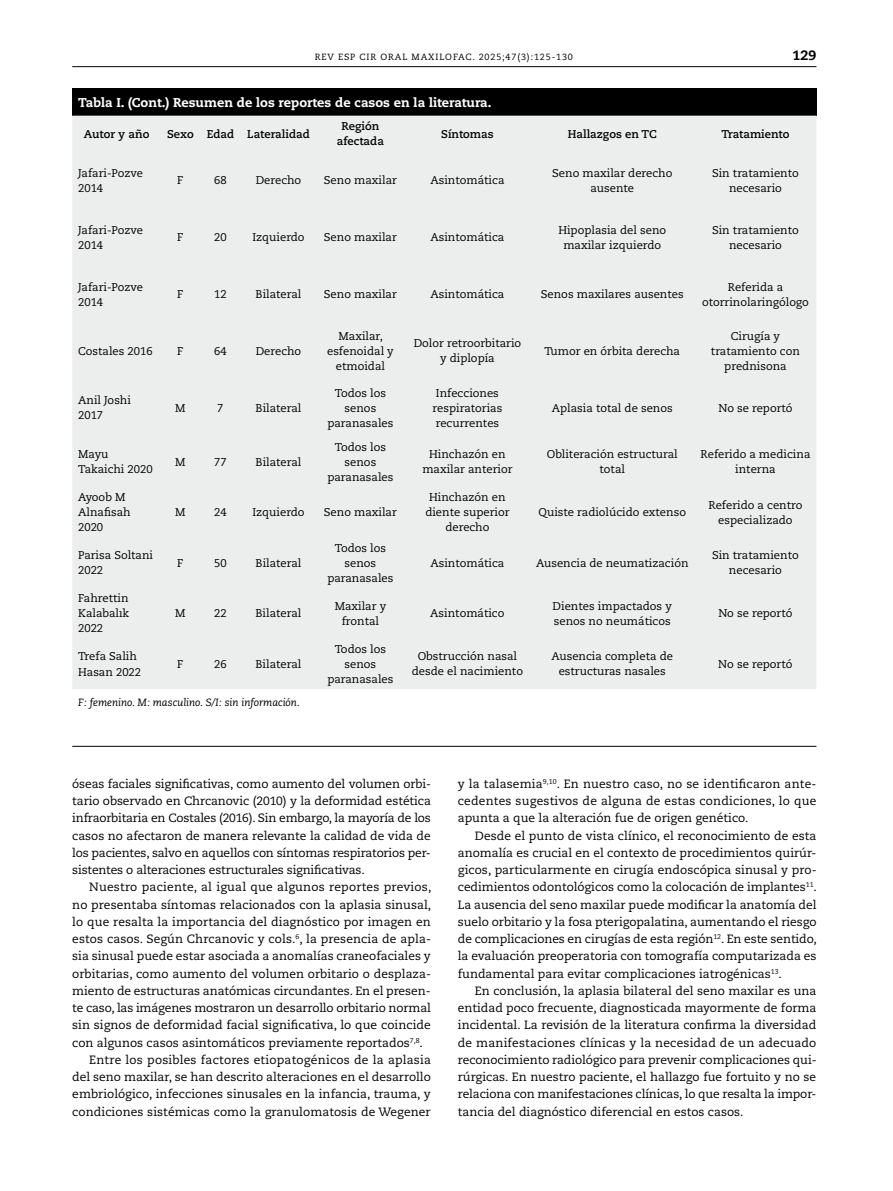
<style>
.page{position:relative;width:893px;height:1191px;background:#fff}
.page>*{position:absolute;margin:0;border:0;box-sizing:border-box;transform-origin:0 0}
.t1{font:800 13.5px "Caecilia LT Std";color:#000}
.t2{font:800 12.75px "Caecilia LT Std";color:#fff}
.t3{font:12px/17.2px "Caecilia LT Std";color:#000;text-align:justify}
.t4{font:12px "Caecilia LT Std";letter-spacing:.02em;color:#000}
.t5{font:11.25px/15px "Caecilia LT Std";color:#000;text-align:center}
.t6{font:700 11.25px/15px "Caecilia LT Std";color:#000;text-align:center}
.t7{font:italic 10.5px "Caecilia LT Std";color:#000}
.t8{font:9px "Caecilia LT Std";letter-spacing:.095em;color:#000}
</style>
<div class="page">
<hr style="left:72px;top:66px;width:744px;height:1px;background:#000">
<div style="left:72px;top:89px;width:744px;height:27px;background:#000"></div>
<div style="left:72px;top:116px;width:744px;height:573px;background:#eceded"></div>
<hr style="left:72px;top:746px;width:744px;height:1px;background:#000">
<p class="t8" style="left:315px;top:52px;width:260px">REV ESP CIR ORAL MAXILOFAC. 2025;47(3):125-130</p>
<p class="t1" style="left:792px;top:47px;width:25px">129</p>
<p class="t2" style="left:78px;top:95px;width:415px">Tabla I. (Cont.) Resumen de los reportes de casos en la literatura.</p>
<p class="t6" style="left:84px;top:126px;width:67px">Autor y año</p>
<p class="t6" style="left:167px;top:126px;width:144px">Sexo Edad Lateralidad</p>
<p class="t6" style="left:337px;top:119px;width:49px">Región afectada</p>
<p class="t6" style="left:441px;top:126px;width:54px">Síntomas</p>
<p class="t6" style="left:568px;top:126px;width:91px">Hallazgos en TC</p>
<p class="t6" style="left:722px;top:126px;width:69px">Tratamiento</p>
<p class="t5" style="left:78px;top:165px;width:66px;text-align:left">Jafari-Pozve<br>2014</p>
<p class="t5" style="left:177px;top:173px;width:8px">F</p>
<p class="t5" style="left:214px;top:173px;width:14px">68</p>
<p class="t5" style="left:256px;top:173px;width:47px">Derecho</p>
<p class="t5" style="left:324px;top:173px;width:74px">Seno maxilar</p>
<p class="t5" style="left:430px;top:173px;width:75px">Asintomática</p>
<p class="t5" style="left:552px;top:165px;width:122px">Seno maxilar derecho ausente</p>
<p class="t5" style="left:712px;top:165px;width:88px">Sin tratamiento necesario</p>
<p class="t5" style="left:78px;top:222px;width:66px;text-align:left">Jafari-Pozve<br>2014</p>
<p class="t5" style="left:177px;top:230px;width:8px">F</p>
<p class="t5" style="left:214px;top:230px;width:14px">20</p>
<p class="t5" style="left:252px;top:230px;width:54px">Izquierdo</p>
<p class="t5" style="left:324px;top:230px;width:74px">Seno maxilar</p>
<p class="t5" style="left:430px;top:230px;width:75px">Asintomática</p>
<p class="t5" style="left:558px;top:222px;width:109px">Hipoplasia del seno maxilar izquierdo</p>
<p class="t5" style="left:712px;top:222px;width:88px">Sin tratamiento necesario</p>
<p class="t5" style="left:78px;top:279px;width:66px;text-align:left">Jafari-Pozve<br>2014</p>
<p class="t5" style="left:177px;top:287px;width:8px">F</p>
<p class="t5" style="left:214px;top:287px;width:14px">12</p>
<p class="t5" style="left:256px;top:287px;width:47px">Bilateral</p>
<p class="t5" style="left:324px;top:287px;width:74px">Seno maxilar</p>
<p class="t5" style="left:430px;top:287px;width:75px">Asintomática</p>
<p class="t5" style="left:541px;top:287px;width:144px">Senos maxilares ausentes</p>
<p class="t5" style="left:702px;top:279px;width:108px">Referida a otorrinolaringólogo</p>
<p class="t5" style="left:78px;top:344px;width:76px">Costales 2016</p>
<p class="t5" style="left:177px;top:344px;width:8px">F</p>
<p class="t5" style="left:214px;top:344px;width:14px">64</p>
<p class="t5" style="left:256px;top:344px;width:47px">Derecho</p>
<p class="t5" style="left:711px;top:329px;width:91px">Cirugía y tratamiento con prednisona</p>
<p class="t5" style="left:327px;top:329px;width:68px">Maxilar, esfenoidal y etmoidal</p>
<p class="t5" style="left:414px;top:336px;width:109px">Dolor retroorbitario y diplopía</p>
<p class="t5" style="left:544px;top:344px;width:137px">Tumor en órbita derecha</p>
<p class="t5" style="left:78px;top:393px;width:54px;text-align:left">Anil Joshi<br>2017</p>
<p class="t5" style="left:175px;top:401px;width:12px">M</p>
<p class="t5" style="left:217px;top:401px;width:8px">7</p>
<p class="t5" style="left:256px;top:401px;width:47px">Bilateral</p>
<p class="t5" style="left:78px;top:447px;width:76px;text-align:left">Mayu<br>Takaichi 2020</p>
<p class="t5" style="left:175px;top:454px;width:12px">M</p>
<p class="t5" style="left:214px;top:454px;width:14px">77</p>
<p class="t5" style="left:256px;top:454px;width:47px">Bilateral</p>
<p class="t5" style="left:327px;top:386px;width:68px">Todos los senos paranasales</p>
<p class="t5" style="left:433px;top:386px;width:71px;text-align:left">Infecciones respiratorias recurrentes</p>
<p class="t5" style="left:552px;top:401px;width:122px">Aplasia total de senos</p>
<p class="t5" style="left:718px;top:401px;width:76px">No se reportó</p>
<p class="t5" style="left:327px;top:439px;width:68px">Todos los senos paranasales</p>
<p class="t5" style="left:422px;top:447px;width:92px">Hinchazón en maxilar anterior</p>
<p class="t5" style="left:547px;top:447px;width:132px">Obliteración estructural total</p>
<p class="t5" style="left:700px;top:447px;width:111px">Referido a medicina interna</p>
<p class="t5" style="left:78px;top:490px;width:54px;text-align:left">Ayoob M<br>Alnafisah<br>2020</p>
<p class="t5" style="left:175px;top:505px;width:12px">M</p>
<p class="t5" style="left:214px;top:505px;width:14px">24</p>
<p class="t5" style="left:252px;top:505px;width:54px">Izquierdo</p>
<p class="t5" style="left:324px;top:505px;width:74px">Seno maxilar</p>
<p class="t5" style="left:78px;top:548px;width:76px;text-align:left">Parisa Soltani<br>2022</p>
<p class="t5" style="left:177px;top:555px;width:8px">F</p>
<p class="t5" style="left:214px;top:555px;width:14px">50</p>
<p class="t5" style="left:256px;top:555px;width:47px">Bilateral</p>
<p class="t5" style="left:327px;top:540px;width:68px">Todos los senos paranasales</p>
<p class="t5" style="left:425px;top:490px;width:86px">Hinchazón en diente superior derecho</p>
<p class="t5" style="left:538px;top:505px;width:149px">Quiste radiolúcido extenso</p>
<p class="t5" style="left:708px;top:497px;width:96px">Referido a centro especializado</p>
<p class="t5" style="left:430px;top:555px;width:75px">Asintomática</p>
<p class="t5" style="left:536px;top:555px;width:154px">Ausencia de neumatización</p>
<p class="t5" style="left:712px;top:548px;width:88px">Sin tratamiento necesario</p>
<p class="t5" style="left:78px;top:591px;width:53px;text-align:justify">Fahrettin Kalabalık 2022</p>
<p class="t5" style="left:175px;top:606px;width:12px">M</p>
<p class="t5" style="left:214px;top:606px;width:14px">22</p>
<p class="t5" style="left:256px;top:606px;width:47px">Bilateral</p>
<p class="t5" style="left:335px;top:599px;width:53px">Maxilar y frontal</p>
<p class="t5" style="left:430px;top:606px;width:76px">Asintomático</p>
<p class="t5" style="left:553px;top:599px;width:121px;text-align:left">Dientes impactados y senos no neumáticos</p>
<p class="t5" style="left:718px;top:606px;width:76px">No se reportó</p>
<p class="t5" style="left:78px;top:649px;width:64px;text-align:left">Trefa Salih<br>Hasan 2022</p>
<p class="t5" style="left:177px;top:657px;width:8px">F</p>
<p class="t5" style="left:214px;top:657px;width:14px">26</p>
<p class="t5" style="left:256px;top:657px;width:47px">Bilateral</p>
<p class="t7" style="left:78px;top:696px;width:223px">F: femenino. M: masculino. S/I: sin información.</p>
<p class="t5" style="left:327px;top:642px;width:68px">Todos los senos paranasales</p>
<p class="t5" style="left:412px;top:649px;width:113px">Obstrucción nasal desde el nacimiento</p>
<p class="t5" style="left:551px;top:649px;width:123px">Ausencia completa de estructuras nasales</p>
<p class="t5" style="left:718px;top:657px;width:76px">No se reportó</p>
<p class="t3" style="left:72px;top:775px;width:360px">óseas faciales significativas, como aumento del volumen orbi&shy;tario observado en Chrcanovic (2010) y la deformidad estética infraorbitaria en Costales (2016). Sin embargo, la mayoría de los casos no afectaron de manera relevante la calidad de vida de los pacientes, salvo en aquellos con síntomas respiratorios per&shy;sistentes o alteraciones estructurales significativas.</p>
<p class="t4" style="left:89px;top:880px;width:344px">Nuestro paciente, al igual que algunos reportes previos,</p>
<p class="t3" style="left:72px;top:896px;width:360px">no presentaba síntomas relacionados con la aplasia sinusal,</p>
<p class="t3" style="left:72px;top:913px;width:360px">lo que resalta la importancia del diagnóstico por imagen en</p>
<p class="t3" style="left:72px;top:930px;width:360px">estos casos. Según Chrcanovic y cols.<sup>6</sup>, la presencia de apla-</p>
<p class="t3" style="left:72px;top:947px;width:360px">sia sinusal puede estar asociada a anomalías craneofaciales y</p>
<p class="t3" style="left:72px;top:965px;width:360px">orbitarias, como aumento del volumen orbitario o desplaza-</p>
<p class="t3" style="left:72px;top:982px;width:360px">miento de estructuras anatómicas circundantes. En el presen-</p>
<p class="t3" style="left:72px;top:999px;width:360px">te caso, las imágenes mostraron un desarrollo orbitario normal</p>
<p class="t3" style="left:72px;top:1016px;width:360px">sin signos de deformidad facial significativa, lo que coincide</p>
<p class="t3" style="left:72px;top:1034px;width:352px">con algunos casos asintomáticos previamente reportados<sup>7,8</sup>.</p>
<p class="t4" style="left:89px;top:1052px;width:343px">Entre los posibles factores etiopatogénicos de la aplasia</p>
<p class="t3" style="left:72px;top:1068px;width:360px">del seno maxilar, se han descrito alteraciones en el desarrollo</p>
<p class="t3" style="left:72px;top:1085px;width:360px">embriológico, infecciones sinusales en la infancia, trauma, y</p>
<p class="t3" style="left:72px;top:1103px;width:360px">condiciones sistémicas como la granulomatosis de Wegener</p>
<p class="t3" style="left:458px;top:775px;width:360px">y la talasemia<sup>9,10</sup>. En nuestro caso, no se identificaron ante&shy;cedentes sugestivos de alguna de estas condiciones, lo que apunta a que la alteración fue de origen genético.</p>
<p class="t3" style="left:458px;top:827px;width:360px;text-indent:17px">Desde el punto de vista clínico, el reconocimiento de esta anomalía es crucial en el contexto de procedimientos quirúr&shy;gicos, particularmente en cirugía endoscópica sinusal y pro&shy;cedimientos odontológicos como la colocación de implantes<sup>11</sup>.<br>La ausencia del seno maxilar puede modificar la anatomía del suelo orbitario y la fosa pterigopalatina, aumentando el riesgo de complicaciones en cirugías de esta región<sup>12</sup>. En este sentido, la evaluación preoperatoria con tomografía computarizada es fundamental para evitar complicaciones iatrogénicas<sup>13</sup>.</p>
<p class="t3" style="left:458px;top:982px;width:360px;text-indent:17px">En conclusión, la aplasia bilateral del seno maxilar es una entidad poco frecuente, diagnosticada mayormente de forma incidental. La revisión de la literatura confirma la diversidad de manifestaciones clínicas y la necesidad de un adecuado reconocimiento radiológico para prevenir complicaciones qui&shy;rúrgicas. En nuestro paciente, el hallazgo fue fortuito y no se relaciona con manifestaciones clínicas, lo que resalta la impor&shy;tancia del diagnóstico diferencial en estos casos.</p>
</div>
